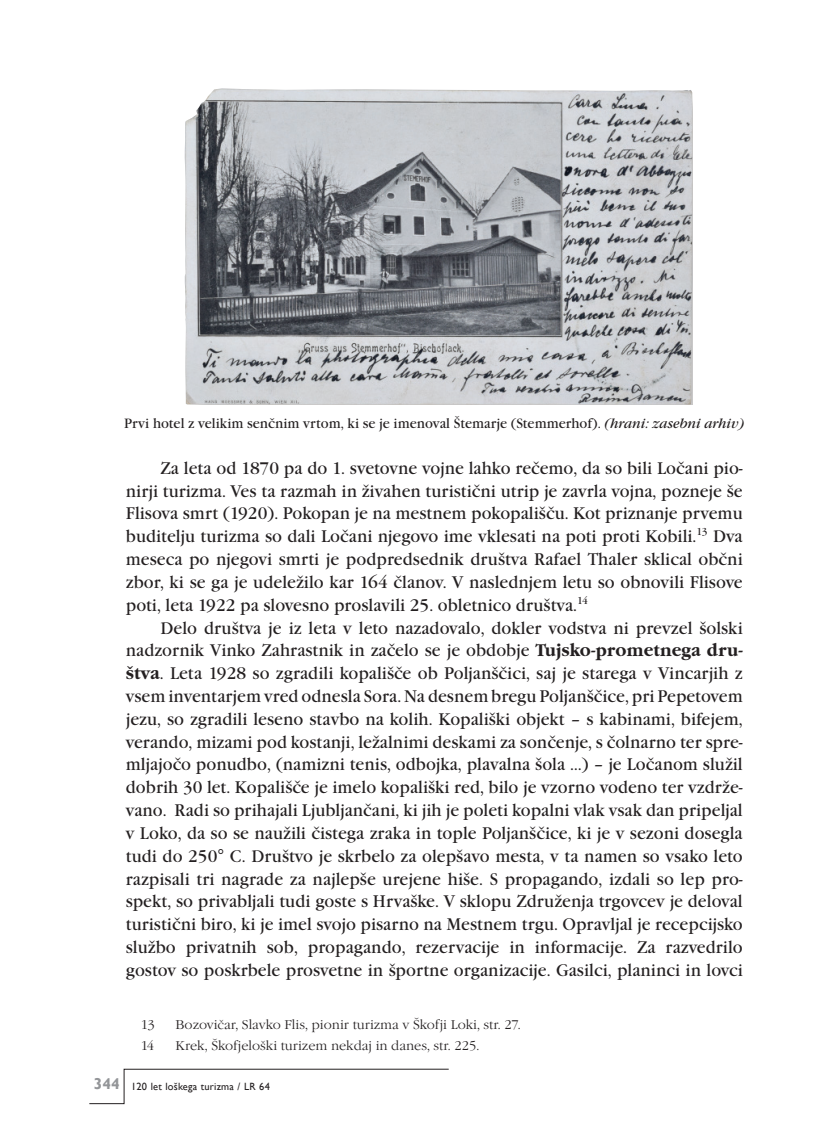
<style>
.page{position:relative;width:819px;height:1141px;background:#fff}
.page>*{position:absolute;margin:0;border:0;box-sizing:border-box;transform-origin:0 0}
.Body__7_first_line{font:17.5px/22.8px "Garamond Itc TEE";color:#231f20;text-align:justify;scale:.95 1}
.Tekst_k_sliki_levo{font:14px "Garamond Itc TEE";color:#231f20;scale:.95 1}
.Opombe{font:13.12px "Garamond Itc TEE Ligh";color:#231f20}
.t1{font:10.5px "Gill Sans";letter-spacing:.02em;color:#231f20}
.s1{font-style:italic}
.s2{font-weight:700}
.s3{font-size:19.25px}
.s4{font-weight:700;font-size:15.75px;color:#939598}
</style>
<div class="page">
<svg style="left:89px;top:1069px;width:360px;height:35px"></svg>
<img style="left:184px;top:89px;width:508px;height:315px">
<p class="Tekst_k_sliki_levo" style="left:124px;top:416px;width:654px">Prvi hotel z velikim senčnim vrtom, ki se je imenoval Štemarje (Stemmerhof). <span class="s1">(hrani: zasebni arhiv)</span></p>
<p class="Body__7_first_line" style="left:126px;top:457px;width:651px;text-indent:35px">Za leta od 1870 pa do 1. svetovne vojne lahko rečemo, da so bili Ločani pio&shy;nirji turizma. Ves ta razmah in živahen turistični utrip je zavrla vojna, pozneje še Flisova smrt (1920). Pokopan je na mestnem pokopališču. Kot priznanje prvemu buditelju turizma so dali Ločani njegovo ime vklesati na poti proti Kobili.<sup>13</sup> Dva meseca po njegovi smrti je podpredsednik društva Rafael Thaler sklical občni zbor, ki se ga je udeležilo kar 164 članov. V naslednjem letu so obnovili Flisove poti, leta 1922 pa slovesno proslavili 25. obletnico društva.<sup>14</sup></p>
<p class="Body__7_first_line" style="left:126px;top:616px;width:651px;text-indent:35px">Delo društva je iz leta v leto nazadovalo, dokler vodstva ni prevzel šolski nadzornik Vinko Zahrastnik in začelo se je obdobje <span class="s2">Tujsko-prometnega dru&shy;štva</span>. Leta 1928 so zgradili kopališče ob Poljanščici, saj je starega v Vincarjih z vsem inventarjem vred odnesla Sora. Na desnem bregu Poljanščice, pri Pepetovem jezu, so zgradili leseno stavbo na kolih. Kopališki objekt – s kabinami, bifejem, verando, mizami pod kostanji, ležalnimi deskami za sončenje, s čolnarno ter spre&shy;mljajočo ponudbo, (namizni tenis, odbojka, plavalna šola …) – je Ločanom služil dobrih 30 let. Kopališče je imelo kopališki red, bilo je vzorno vodeno ter vzdrže&shy;vano. Radi so prihajali Ljubljančani, ki jih je poleti kopalni vlak vsak dan pripeljal v Loko, da so se naužili čistega zraka in tople Poljanščice, ki je v sezoni dosegla tudi do 250<span class="s3">°</span> C. Društvo je skrbelo za olepšavo mesta, v ta namen so vsako leto razpisali tri nagrade za najlepše urejene hiše. S propagando, izdali so lep pro&shy;spekt, so privabljali tudi goste s Hrvaške. V sklopu Združenja trgovcev je deloval turistični biro, ki je imel svojo pisarno na Mestnem trgu. Opravljal je recepcijsko službo privatnih sob, propagando, rezervacije in informacije. Za razvedrilo gostov so poskrbele prosvetne in športne organizacije. Gasilci, planinci in lovci</p>
<p class="Opombe" style="left:141px;top:1017px;width:16px">13</p>
<p class="Opombe" style="left:175px;top:1017px;width:346px">Bozovičar, Slavko Flis, pionir turizma v Škofji Loki, str. 27.</p>
<p class="Opombe" style="left:141px;top:1038px;width:15px">14</p>
<p class="Opombe" style="left:175px;top:1038px;width:305px">Krek, Škofjeloški turizem nekdaj in danes, str. 225.</p>
<p class="t1" style="left:94px;top:1080px;width:177px"><span class="s4">344</span> 120 let loškega turizma / LR 64</p>
</div>
